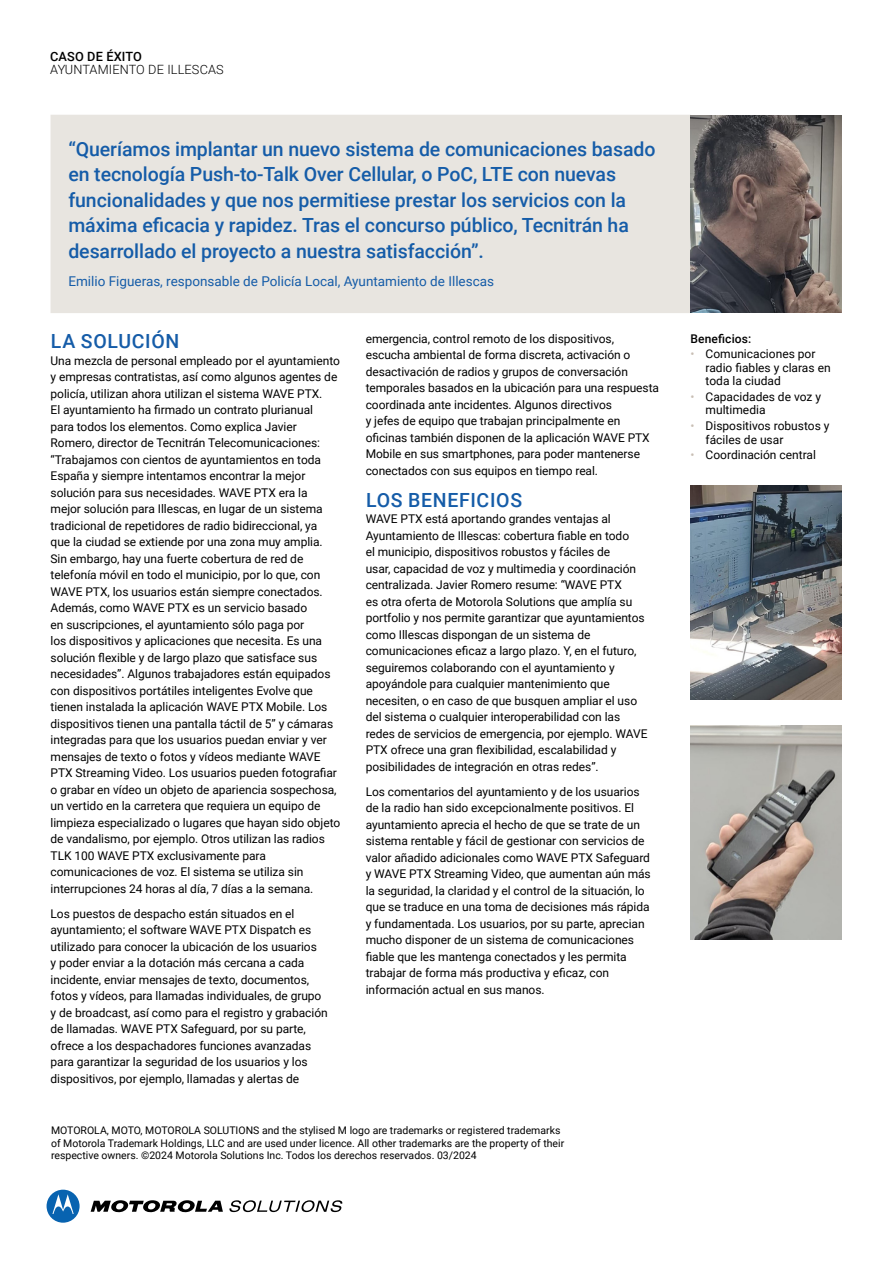
<style>
.page{position:relative;width:893px;height:1263px;background:#fff}
.page>*{position:absolute;margin:0;border:0;box-sizing:border-box;transform-origin:0 0}
.t1{font:500 19.5px/25.5px "Roboto";letter-spacing:-.005em;color:#155ca8}
.t2{font:500 19.5px "Roboto";letter-spacing:.035em;color:#155ca8}
.t3{font:13.5px "Roboto";color:#155ca8}
.t4{font:300 12.75px "Roboto";letter-spacing:.01em;color:#000}
.t5{font:500 12.75px "Roboto";letter-spacing:.01em;color:#000}
.t6{font:12px/16.5px "Roboto";letter-spacing:-.005em;color:#000}
.t7{font:500 12px "Roboto";letter-spacing:.01em;color:#000}
.t8{font:10.5px/12.6px "Roboto";color:#000}
.s1{color:#c8beb4}
</style>
<div class="page">
<svg style="left:91px;top:1200px;width:132px;height:13px"></svg>
<svg style="left:47px;top:1190px;width:33px;height:33px"></svg>
<svg style="left:229px;top:1200px;width:113px;height:12px"></svg>
<div style="left:51px;top:115px;width:640px;height:198px;background:#e8e5e0"></div>
<img style="left:691px;top:485px;width:151px;height:215px">
<img style="left:691px;top:725px;width:151px;height:214px">
<img style="left:691px;top:115px;width:151px;height:198px">
<p class="t5" style="left:50px;top:47px;width:93px">CASO DE ÉXITO</p>
<p class="t4" style="left:50px;top:61px;width:175px">AYUNTAMIENTO DE ILLESCAS</p>
<p class="t1" style="left:68px;top:136px;width:589px">“Queríamos implantar un nuevo sistema de comunicaciones basado en tecnología Push-to-Talk Over Cellular, o PoC, LTE con nuevas funcionalidades y que nos permitiese prestar los servicios con la máxima eficacia y rapidez. Tras el concurso público, Tecnitrán ha desarrollado el proyecto a nuestra satisfacción”.</p>
<p class="t3" style="left:68px;top:272px;width:427px">Emilio Figueras, responsable de Policía Local, Ayuntamiento de Illescas</p>
<h1 class="t2" style="left:51px;top:328px;width:130px">LA SOLUCIÓN</h1>
<p class="t6" style="left:51px;top:352px;width:291px">Una mezcla de personal empleado por el ayuntamiento y empresas contratistas, así como algunos agentes de policía, utilizan ahora utilizan el sistema WAVE PTX.<br>El ayuntamiento ha firmado un contrato plurianual<br>para todos los elementos. Como explica Javier Romero, director de Tecnitrán Telecomunicaciones: “Trabajamos con cientos de ayuntamientos en toda España y siempre intentamos encontrar la mejor solución para sus necesidades. WAVE PTX era la mejor solución para Illescas, en lugar de un sistema tradicional de repetidores de radio bidireccional, ya<br>que la ciudad se extiende por una zona muy amplia.<br>Sin embargo, hay una fuerte cobertura de red de telefonía móvil en todo el municipio, por lo que, con WAVE PTX, los usuarios están siempre conectados.<br>Además, como WAVE PTX es un servicio basado<br>en suscripciones, el ayuntamiento sólo paga por<br>los dispositivos y aplicaciones que necesita. Es una solución flexible y de largo plazo que satisface sus necesidades”. Algunos trabajadores están equipados con dispositivos portátiles inteligentes Evolve que tienen instalada la aplicación WAVE PTX Mobile. Los dispositivos tienen una pantalla táctil de 5” y cámaras integradas para que los usuarios puedan enviar y ver mensajes de texto o fotos y vídeos mediante WAVE PTX Streaming Video. Los usuarios pueden fotografiar o grabar en vídeo un objeto de apariencia sospechosa, un vertido en la carretera que requiera un equipo de limpieza especializado o lugares que hayan sido objeto de vandalismo, por ejemplo. Otros utilizan las radios TLK 100 WAVE PTX exclusivamente para comunicaciones de voz. El sistema se utiliza sin interrupciones 24 horas al día, 7 días a la semana.</p>
<p class="t6" style="left:51px;top:905px;width:279px">Los puestos de despacho están situados en el ayuntamiento; el software WAVE PTX Dispatch es utilizado para conocer la ubicación de los usuarios<br>y poder enviar a la dotación más cercana a cada incidente, enviar mensajes de texto, documentos, fotos y vídeos, para llamadas individuales, de grupo y de broadcast, así como para el registro y grabación de llamadas. WAVE PTX Safeguard, por su parte, ofrece a los despachadores funciones avanzadas para garantizar la seguridad de los usuarios y los dispositivos, por ejemplo, llamadas y alertas de</p>
<p class="t6" style="left:366px;top:330px;width:295px">emergencia, control remoto de los dispositivos, escucha ambiental de forma discreta, activación o desactivación de radios y grupos de conversación temporales basados en la ubicación para una respuesta coordinada ante incidentes. Algunos directivos<br>y jefes de equipo que trabajan principalmente en oficinas también disponen de la aplicación WAVE PTX Mobile en sus smartphones, para poder mantenerse conectados con sus equipos en tiempo real.</p>
<h1 class="t2" style="left:366px;top:486px;width:158px">LOS BENEFICIOS</h1>
<p class="t6" style="left:366px;top:510px;width:283px">WAVE PTX está aportando grandes ventajas al Ayuntamiento de Illescas: cobertura fiable en todo<br>el municipio, dispositivos robustos y fáciles de<br>usar, capacidad de voz y multimedia y coordinación centralizada. Javier Romero resume: “WAVE PTX<br>es otra oferta de Motorola Solutions que amplía su portfolio y nos permite garantizar que ayuntamientos como Illescas dispongan de un sistema de comunicaciones eficaz a largo plazo. Y, en el futuro, seguiremos colaborando con el ayuntamiento y apoyándole para cualquier mantenimiento que necesiten, o en caso de que busquen ampliar el uso del sistema o cualquier interoperabilidad con las redes de servicios de emergencia, por ejemplo. WAVE PTX ofrece una gran flexibilidad, escalabilidad y posibilidades de integración en otras redes”.</p>
<p class="t6" style="left:366px;top:783px;width:287px">Los comentarios del ayuntamiento y de los usuarios de la radio han sido excepcionalmente positivos. El ayuntamiento aprecia el hecho de que se trate de un sistema rentable y fácil de gestionar con servicios de valor añadido adicionales como WAVE PTX Safeguard y WAVE PTX Streaming Video, que aumentan aún más la seguridad, la claridad y el control de la situación, lo que se traduce en una toma de decisiones más rápida y fundamentada. Los usuarios, por su parte, aprecian mucho disponer de un sistema de comunicaciones fiable que les mantenga conectados y les permita trabajar de forma más productiva y eficaz, con información actual en sus manos.</p>
<p class="t8" style="left:51px;top:1123px;width:515px">MOTOROLA, MOTO, MOTOROLA SOLUTIONS and the stylised M logo are trademarks or registered trademarks of Motorola Trademark Holdings, LLC and are used under licence. All other trademarks are the property of their respective owners. ©2024 Motorola Solutions Inc. Todos los derechos reservados. 03/2024</p>
<p class="t7" style="left:691px;top:330px;width:62px">Beneficios:</p>
<p class="t6" style="left:706px;top:347px;width:127px;line-height:13.5px;text-indent:-15px"><span class="s1">•</span> Comunicaciones por radio fiables y claras en toda la ciudad</p>
<p class="t6" style="left:706px;top:389px;width:117px;line-height:13.5px;text-indent:-15px"><span class="s1">•</span> Capacidades de voz y multimedia</p>
<p class="t6" style="left:706px;top:419px;width:126px;line-height:13.5px;text-indent:-15px"><span class="s1">•</span> Dispositivos robustos y fáciles de usar</p>
<p class="t6" style="left:691px;top:446px;width:127px"><span class="s1">•</span> Coordinación central</p>
</div>
